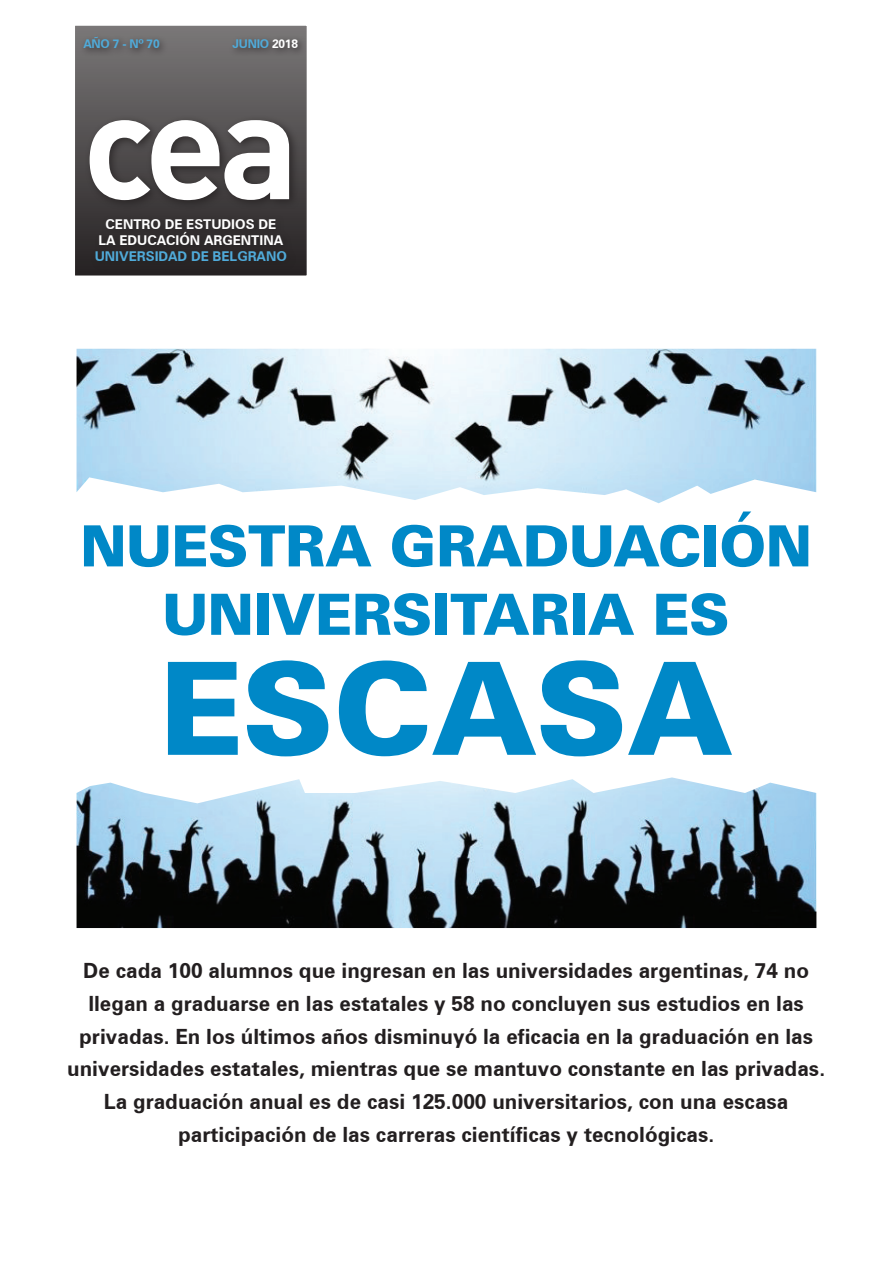
<style>
.page{position:relative;width:893px;height:1263px;background:#fff}
.page>*{position:absolute;margin:0;border:0;box-sizing:border-box;transform-origin:0 0}
.t1{font:700 150px "DIN Pro";color:#fff}
.t2{font:900 129px "Zurich BT";letter-spacing:-.01em;color:#0088c7}
.t3{font:900 57px/68.4px "Zurich BT";letter-spacing:-.01em;color:#0088c7;text-align:center}
.t4{font:700 21px/33px "Zurich BT";color:#231f20;text-align:center}
.t5{font:700 13.5px/16.2px "Zurich BT";color:#fff;text-align:center}
.t6{font:700 13.5px "Zurich BT";color:#50abda}
.t7{font:700 12px "Zurich BT";letter-spacing:-.02em;color:#50abda}
.s1{color:#fff}
</style>
<div class="page">
<div style="left:71px;top:22px;width:239px;height:257px;background:linear-gradient(to bottom,#7b7979,#242021)"></div>
<div style="left:68px;top:18px;width:246px;height:265px;border:8px solid #fff"></div>
<div style="left:84px;top:114px;width:216px;height:97px;background:#231f20;opacity:.75"></div>
<div style="left:91px;top:214px;width:204px;height:56px;background:#2d292a"></div>
<div style="left:79px;top:33px;width:89px;height:24px;background:#231f20;opacity:.75"></div>
<div style="left:228px;top:35px;width:78px;height:22px;background:#231f20;opacity:.75"></div>
<img style="left:77px;top:349px;width:739px;height:154px">
<img style="left:77px;top:777px;width:739px;height:151px">
<p class="t7" style="left:83px;top:37px;width:78px">AÑO 7 - Nº 70</p>
<p class="t7" style="left:233px;top:37px;width:67px">JUNIO <span class="s1">2018</span></p>
<h1 class="t1" style="left:83px;top:43px;width:218px">cea</h1>
<p class="t5" style="left:99px;top:216px;width:186px">CENTRO DE ESTUDIOS DE la EDUCACIÓN ARGENTINA</p>
<p class="t6" style="left:95px;top:248px;width:194px">UNIVERSIDAD DE BELGRANO</p>
<h3 class="t3" style="left:80px;top:511px;width:733px">NUESTRA GRADUACIÓN<br>UNIVERSITARIA ES</h3>
<h2 class="t2" style="left:159px;top:631px;width:576px">ESCASA</h2>
<p class="t4" style="left:67px;top:953px;width:759px">De cada 100 alumnos que ingresan en las universidades argentinas, 74 no llegan a graduarse en las estatales y 58 no concluyen sus estudios en las privadas. En los últimos años disminuyó la eficacia en la graduación en las universidades estatales, mientras que se mantuvo constante en las privadas.<br>La graduación anual es de casi 125.000 universitarios, con una escasa participación de las carreras científicas y tecnológicas.</p>
</div>
